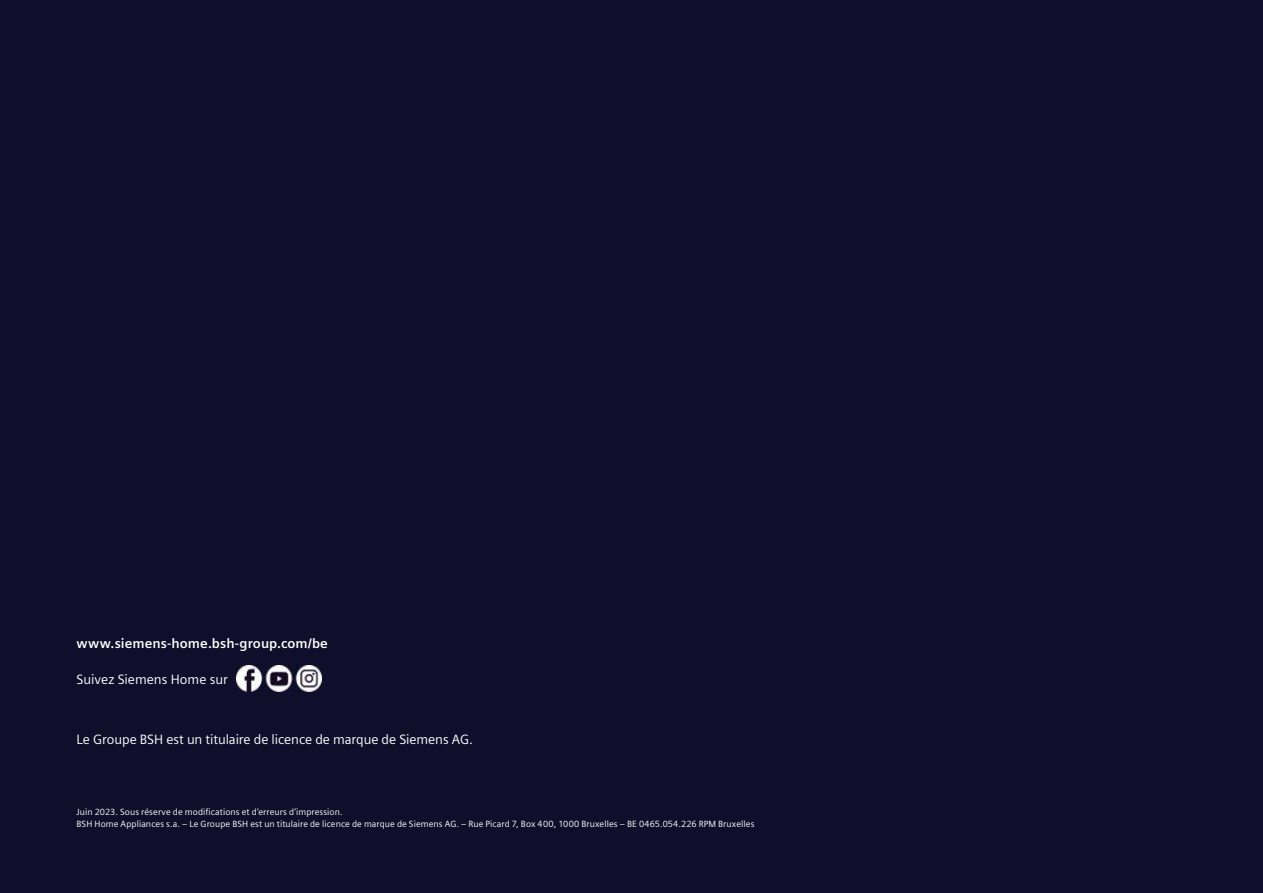
<style>
.page{position:relative;width:1263px;height:893px;background:#0f0f2b}
.page>*{position:absolute;margin:0;border:0;box-sizing:border-box;transform-origin:0 0}
.t1{font:13.5px "Siemens Sans";letter-spacing:-.005em;color:#fff}
.t2{font:700 13.5px "Siemens Sans";letter-spacing:.005em;color:#fff}
.t3{font:9px/12px "Siemens Sans";letter-spacing:.01em;color:#fff}
</style>
<div class="page">
<img style="left:236px;top:666px;width:85px;height:25px">
<h1 class="t2" style="left:77px;top:636px;width:253px">www.siemens-home.bsh-group.com/be</h1>
<h1 class="t1" style="left:77px;top:672px;width:153px">Suivez Siemens Home sur</h1>
<h1 class="t1" style="left:77px;top:732px;width:398px">Le Groupe BSH est un titulaire de licence de marque de Siemens AG.</h1>
<p class="t3" style="left:77px;top:806px;width:679px">Juin 2023. Sous réserve de modifications et d’erreurs d’impression.<br>BSH Home Appliances s.a. – Le Groupe BSH est un titulaire de licence de marque de Siemens AG. – Rue Picard 7, Box 400, 1000 Bruxelles – BE 0465.054.226 RPM Bruxelles</p>
</div>
